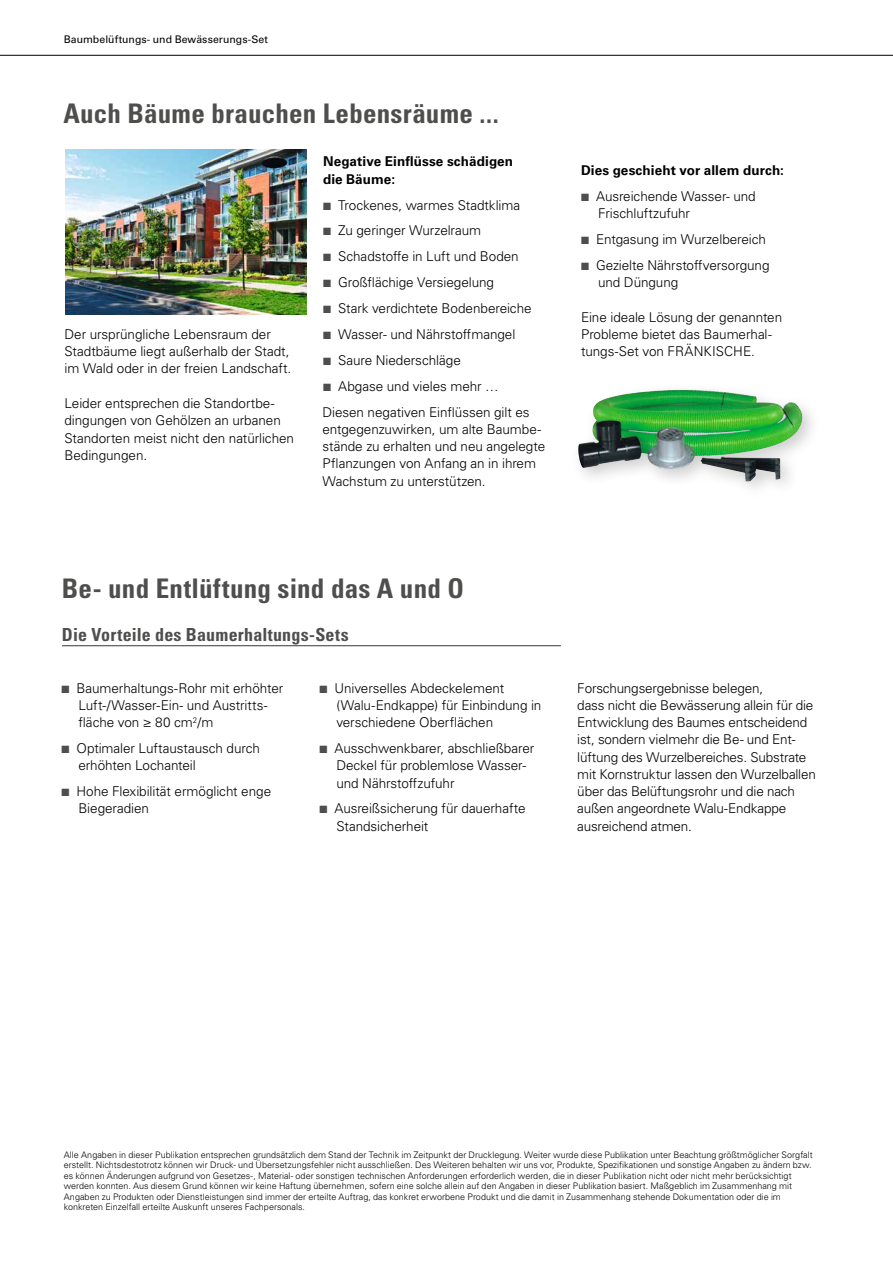
<style>
.page{position:relative;width:893px;height:1263px;background:#fff}
.page>*{position:absolute;margin:0;border:0;box-sizing:border-box;transform-origin:0 0}
.t1{font:700 condensed 27px "Univers LT Pro";letter-spacing:.01em;color:#4e4e4d}
.t2{font:700 condensed 18px "Univers LT Pro";letter-spacing:.01em;color:#4e4e4d}
.t3{font:300 13.5px/17.2px "Univers LT Pro 45";letter-spacing:-.005em;color:#000}
.t4{font:700 13.5px/17.2px "Univers LT Pro 65";letter-spacing:.01em;color:#000}
.t5{font:10.5px "Univers LT Pro 55 Roman";letter-spacing:.005em;color:#000}
.t6{font:300 9px/10.5px "Univers LT Pro 45";color:#000}
.s1{color:#4e4e4d}
</style>
<div class="page">
<img style="left:66px;top:149px;width:240px;height:165px">
<div style="left:571px;top:382px;width:251px;height:119px;background:#000;opacity:.2"></div>
<img style="left:578px;top:390px;width:108px;height:78px">
<hr style="left:62px;top:645px;width:499px;height:1px;background:#4e4e4d">
<hr style="left:0;top:55px;width:893px;height:1px;background:#000">
<p class="t5" style="left:64px;top:32px;width:206px">Baumbelüftungs- und Bewässerungs-Set</p>
<h1 class="t1" style="left:63px;top:97px;width:437px">Auch Bäume brauchen Lebensräume ...</h1>
<p class="t4" style="left:323px;top:152px;width:192px">Negative Einflüsse schädigen die Bäume:</p>
<p class="t3" style="left:323px;top:196px;width:199px"><span class="s1">■</span> Trockenes, warmes Stadtklima</p>
<p class="t3" style="left:323px;top:222px;width:160px"><span class="s1">■</span> Zu geringer Wurzelraum</p>
<p class="t3" style="left:323px;top:248px;width:197px"><span class="s1">■</span> Schadstoffe in Luft und Boden</p>
<p class="t3" style="left:323px;top:273px;width:173px"><span class="s1">■</span> Großflächige Versiegelung</p>
<p class="t3" style="left:323px;top:299px;width:210px"><span class="s1">■</span> Stark verdichtete Bodenbereiche</p>
<p class="t3" style="left:323px;top:325px;width:194px"><span class="s1">■</span> Wasser- und Nährstoffmangel</p>
<p class="t3" style="left:323px;top:351px;width:139px"><span class="s1">■</span> Saure Niederschläge</p>
<p class="t3" style="left:323px;top:377px;width:177px"><span class="s1">■</span> Abgase und vieles mehr …</p>
<p class="t3" style="left:64px;top:325px;width:228px">Der ursprüngliche Lebensraum der<br>Stadtbäume liegt außerhalb der Stadt, im Wald oder in der freien Landschaft.</p>
<p class="t3" style="left:64px;top:394px;width:231px">Leider entsprechen die Standortbe&shy;dingungen von Gehölzen an urbanen<br>Standorten meist nicht den natürlichen<br>Bedingungen.</p>
<p class="t3" style="left:322px;top:403px;width:224px">Diesen negativen Einflüssen gilt es entgegenzuwirken, um alte Baumbe&shy;stände zu erhalten und neu angelegte Pflanzungen von Anfang an in ihrem Wachstum zu unterstützen.</p>
<p class="t4" style="left:581px;top:161px;width:205px">Dies geschieht vor allem durch:</p>
<p class="t3" style="left:598px;top:187px;width:159px;text-indent:-17px"><span class="s1">■</span> Ausreichende Wasser- und<br>Frischluftzufuhr</p>
<p class="t3" style="left:581px;top:230px;width:187px"><span class="s1">■</span> Entgasung im Wurzelbereich</p>
<p class="t3" style="left:598px;top:256px;width:173px;text-indent:-17px"><span class="s1">■</span> Gezielte Nährstoffversorgung und Düngung</p>
<p class="t3" style="left:581px;top:308px;width:203px">Eine ideale Lösung der genannten<br>Probleme bietet das Baumerhal&shy;tungs-Set von FRÄNKISCHE.</p>
<h1 class="t1" style="left:62px;top:572px;width:403px">Be- und Entlüftung sind das A und O</h1>
<h2 class="t2" style="left:62px;top:623px;width:288px">Die Vorteile des Baumerhaltungs-Sets</h2>
<p class="t3" style="left:78px;top:679px;width:206px;text-indent:-17px"><span class="s1">■</span> Baumerhaltungs-Rohr mit erhöhter<br>Luft-/Wasser-Ein- und Austritts&shy;fläche von ≥ 80 cm<sup>2</sup>/m</p>
<p class="t3" style="left:78px;top:739px;width:183px;text-indent:-17px"><span class="s1">■</span> Optimaler Luftaustausch durch erhöhten Lochanteil</p>
<p class="t3" style="left:78px;top:782px;width:194px;text-indent:-17px"><span class="s1">■</span> Hohe Flexibilität ermöglicht enge<br>Biegeradien</p>
<p class="t3" style="left:336px;top:679px;width:207px;text-indent:-17px"><span class="s1">■</span> Universelles Abdeckelement (Walu-Endkappe) für Einbindung in verschiedene Oberflächen</p>
<p class="t3" style="left:336px;top:739px;width:199px;text-indent:-17px"><span class="s1">■</span> Ausschwenkbarer, abschließbarer<br>Deckel für problemlose Wasser&shy;und Nährstoffzufuhr</p>
<p class="t3" style="left:336px;top:800px;width:191px;text-indent:-17px"><span class="s1">■</span> Ausreißsicherung für dauerhafte<br>Standsicherheit</p>
<p class="t3" style="left:577px;top:679px;width:240px">Forschungsergebnisse belegen,<br>dass nicht die Bewässerung allein für die Entwicklung des Baumes entscheidend ist, sondern vielmehr die Be- und Ent&shy;lüftung des Wurzelbereiches. Substrate mit Kornstruktur lassen den Wurzelballen über das Belüftungsrohr und die nach außen angeordnete Walu-Endkappe ausreichend atmen.</p>
<p class="t6" style="left:64px;top:1149px;width:750px">Alle Angaben in dieser Publikation entsprechen grundsätzlich dem Stand der Technik im Zeitpunkt der Drucklegung. Weiter wurde diese Publikation unter Beachtung größtmöglicher Sorgfalt erstellt. Nichtsdestotrotz können wir Druck- und Übersetzungsfehler nicht ausschließen. Des Weiteren behalten wir uns vor, Produkte, Spezifikationen und sonstige Angaben zu ändern bzw. es können Änderungen aufgrund von Gesetzes-, Material- oder sonstigen technischen Anforderungen erforderlich werden, die in dieser Publikation nicht oder nicht mehr berücksichtigt werden konnten. Aus diesem Grund können wir keine Haftung übernehmen, sofern eine solche allein auf den Angaben in dieser Publikation basiert. Maßgeblich im Zusammenhang mit Angaben zu Produkten oder Dienstleistungen sind immer der erteilte Auftrag, das konkret erworbene Produkt und die damit in Zusammenhang stehende Dokumentation oder die im konkreten Einzelfall erteilte Auskunft unseres Fachpersonals.</p>
</div>
